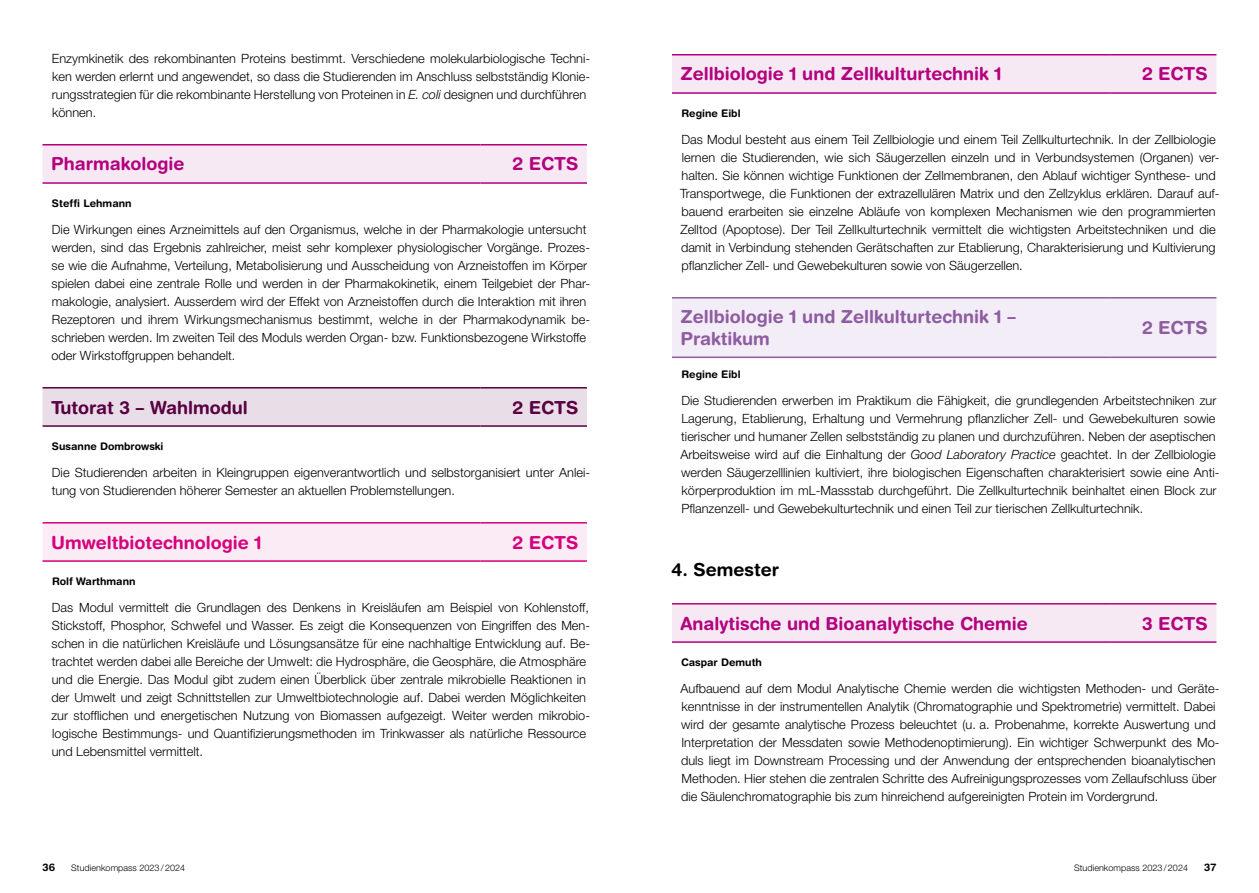
<style>
.page{position:relative;width:1259px;height:893px;background:#fff}
.page>*{position:absolute;margin:0;border:0;box-sizing:border-box;transform-origin:0 0}
.t1{font:700 18px "Helvetica Rounded LT Std";color:#b4007e}
.t2{font:700 18px/21.6px "Helvetica Rounded LT Std";color:#8f5ca0}
.t3{font:700 18px "Helvetica Rounded LT Std";color:#d5007d}
.t4{font:700 18px "Helvetica Rounded LT Std";color:#580041}
.t5{font:700 18px "Helvetica Rounded LT Std";color:#000}
.t6{font:300 12.75px/18px "Helvetica Neue LT Pro";color:#000}
.t7{font:700 10.5px "Helvetica Rounded LT Std";color:#000}
.t8{font:300 9px "Helvetica Neue LT Pro";letter-spacing:.005em;color:#000}
.s1{font-family:"Helvetica Neue LT Std";font-style:italic}
</style>
<div class="page">
<div style="left:43px;top:146px;width:544px;height:36px;background:#f6e9f3"></div>
<hr style="left:43px;top:144px;width:437px;height:2px;background:#b4007e">
<hr style="left:480px;top:144px;width:107px;height:2px;background:#b4007e">
<hr style="left:43px;top:182px;width:437px;height:2px;background:#b4007e">
<hr style="left:480px;top:182px;width:107px;height:2px;background:#b4007e">
<div style="left:43px;top:389px;width:544px;height:36px;background:#e9dee8"></div>
<hr style="left:43px;top:387px;width:437px;height:2px;background:#580041">
<hr style="left:480px;top:387px;width:107px;height:2px;background:#580041">
<hr style="left:43px;top:425px;width:437px;height:2px;background:#580041">
<hr style="left:480px;top:425px;width:107px;height:2px;background:#580041">
<div style="left:43px;top:524px;width:544px;height:36px;background:#fbebf4"></div>
<hr style="left:43px;top:522px;width:437px;height:2px;background:#d5007d">
<hr style="left:480px;top:522px;width:107px;height:2px;background:#d5007d">
<hr style="left:43px;top:560px;width:437px;height:2px;background:#d5007d">
<hr style="left:480px;top:560px;width:107px;height:2px;background:#d5007d">
<div style="left:672px;top:56px;width:544px;height:36px;background:#f6e9f3"></div>
<hr style="left:672px;top:54px;width:438px;height:2px;background:#b4007e">
<hr style="left:1110px;top:54px;width:106px;height:2px;background:#b4007e">
<hr style="left:672px;top:92px;width:438px;height:2px;background:#b4007e">
<hr style="left:1110px;top:92px;width:106px;height:2px;background:#b4007e">
<div style="left:672px;top:299px;width:544px;height:58px;background:#f2edf7"></div>
<hr style="left:672px;top:297px;width:438px;height:2px;background:#8f5ca0">
<hr style="left:1110px;top:297px;width:106px;height:2px;background:#8f5ca0">
<hr style="left:672px;top:357px;width:438px;height:1px;background:#8f5ca0">
<hr style="left:1110px;top:357px;width:106px;height:1px;background:#8f5ca0">
<div style="left:672px;top:605px;width:544px;height:36px;background:#f6e9f3"></div>
<hr style="left:672px;top:603px;width:438px;height:2px;background:#b4007e">
<hr style="left:1110px;top:603px;width:106px;height:2px;background:#b4007e">
<hr style="left:672px;top:641px;width:438px;height:2px;background:#b4007e">
<hr style="left:1110px;top:641px;width:106px;height:2px;background:#b4007e">
<p class="t6" style="left:52px;top:49px;width:540px">Enzymkinetik des rekombinanten Proteins bestimmt. Verschiedene molekularbiologische Techni&shy;ken werden erlernt und angewendet, so dass die Studierenden im Anschluss selbstständig Klonie&shy;rungsstrategien für die rekombinante Herstellung von Proteinen in <span class="s1">E. coli</span> designen und durchführen können.</p>
<h1 class="t1" style="left:51px;top:153px;width:135px">Pharmakologie</h1>
<h1 class="t1" style="left:512px;top:153px;width:67px">2 ECTS</h1>
<p class="t7" style="left:52px;top:197px;width:81px">Steffi Lehmann</p>
<p class="t6" style="left:51px;top:220px;width:540px">Die Wirkungen eines Arzneimittels auf den Organismus, welche in der Pharmakologie untersucht werden, sind das Ergebnis zahlreicher, meist sehr komplexer physiologischer Vorgänge. Prozes&shy;se wie die Aufnahme, Verteilung, Metabolisierung und Ausscheidung von Arzneistoffen im Körper spielen dabei eine zentrale Rolle und werden in der Pharmakokinetik, einem Teilgebiet der Phar&shy;makologie, analysiert. Ausserdem wird der Effekt von Arzneistoffen durch die Interaktion mit ihren Rezeptoren und ihrem Wirkungsmechanismus bestimmt, welche in der Pharmakodynamik be&shy;schrieben werden. Im zweiten Teil des Moduls werden Organ- bzw. Funktionsbezogene Wirkstoffe oder Wirkstoffgruppen behandelt.</p>
<h1 class="t4" style="left:51px;top:396px;width:198px">Tutorat 3 – Wahlmodul</h1>
<h1 class="t4" style="left:512px;top:396px;width:67px">2 ECTS</h1>
<p class="t7" style="left:52px;top:440px;width:113px">Susanne Dombrowski</p>
<p class="t6" style="left:52px;top:463px;width:540px">Die Studierenden arbeiten in Kleingruppen eigenverantwortlich und selbstorganisiert unter Anlei&shy;tung von Studierenden höherer Semester an aktuellen Problemstellungen.</p>
<h1 class="t3" style="left:51px;top:531px;width:212px">Umweltbiotechnologie 1</h1>
<h1 class="t3" style="left:512px;top:531px;width:67px">2 ECTS</h1>
<p class="t7" style="left:52px;top:575px;width:85px">Rolf Warthmann</p>
<p class="t6" style="left:51px;top:598px;width:540px">Das Modul vermittelt die Grundlagen des Denkens in Kreisläufen am Beispiel von Kohlenstoff, Stickstoff, Phosphor, Schwefel und Wasser. Es zeigt die Konsequenzen von Eingriffen des Men&shy;schen in die natürlichen Kreisläufe und Lösungsansätze für eine nachhaltige Entwicklung auf. Be&shy;trachtet werden dabei alle Bereiche der Umwelt: die Hydrosphäre, die Geosphäre, die Atmosphäre und die Energie. Das Modul gibt zudem einen Überblick über zentrale mikrobielle Reaktionen in der Umwelt und zeigt Schnittstellen zur Umweltbiotechnologie auf. Dabei werden Möglichkeiten zur stofflichen und energetischen Nutzung von Biomassen aufgezeigt. Weiter werden mikrobio&shy;logische Bestimmungs- und Quantifizierungsmethoden im Trinkwasser als natürliche Ressource und Lebensmittel vermittelt.</p>
<h1 class="t1" style="left:680px;top:63px;width:323px">Zellbiologie 1 und Zellkulturtechnik 1</h1>
<h1 class="t1" style="left:1142px;top:63px;width:67px">2 ECTS</h1>
<p class="t7" style="left:681px;top:107px;width:61px">Regine Eibl</p>
<p class="t6" style="left:680px;top:130px;width:541px">Das Modul besteht aus einem Teil Zellbiologie und einem Teil Zellkulturtechnik. In der Zellbiologie lernen die Studierenden, wie sich Säugerzellen einzeln und in Verbundsystemen (Organen) ver&shy;halten. Sie können wichtige Funktionen der Zellmembranen, den Ablauf wichtiger Synthese- und Transportwege, die Funktionen der extrazellulären Matrix und den Zellzyklus erklären. Darauf auf&shy;bauend erarbeiten sie einzelne Abläufe von komplexen Mechanismen wie den programmierten Zelltod (Apoptose). Der Teil Zellkulturtechnik vermittelt die wichtigsten Arbeitstechniken und die damit in Verbindung stehenden Gerätschaften zur Etablierung, Charakterisierung und Kultivierung pflanzlicher Zell- und Gewebekulturen sowie von Säugerzellen.</p>
<h1 class="t2" style="left:680px;top:306px;width:337px">Zellbiologie 1 und Zellkulturtechnik 1 –<br>Praktikum</h1>
<h1 class="t2" style="left:1142px;top:317px;width:67px">2 ECTS</h1>
<p class="t7" style="left:681px;top:368px;width:61px">Regine Eibl</p>
<p class="t6" style="left:680px;top:391px;width:540px">Die Studierenden erwerben im Praktikum die Fähigkeit, die grundlegenden Arbeitstechniken zur Lagerung, Etablierung, Erhaltung und Vermehrung pflanzlicher Zell- und Gewebekulturen sowie tierischer und humaner Zellen selbstständig zu planen und durchzuführen. Neben der aseptischen Arbeitsweise wird auf die Einhaltung der <span class="s1">Good Laboratory Practice</span> geachtet. In der Zellbiologie werden Säugerzelllinien kultiviert, ihre biologischen Eigenschaften charakterisiert sowie eine Anti&shy;körperproduktion im mL-Massstab durchgeführt. Die Zellkulturtechnik beinhaltet einen Block zur Pflanzenzell- und Gewebekulturtechnik und einen Teil zur tierischen Zellkulturtechnik.</p>
<h1 class="t5" style="left:671px;top:559px;width:109px">4. Semester</h1>
<h1 class="t1" style="left:680px;top:612px;width:349px">Analytische und Bioanalytische Chemie</h1>
<h1 class="t1" style="left:1142px;top:612px;width:67px">3 ECTS</h1>
<p class="t7" style="left:681px;top:656px;width:82px">Caspar Demuth</p>
<p class="t6" style="left:680px;top:679px;width:540px">Aufbauend auf dem Modul Analytische Chemie werden die wichtigsten Methoden- und Geräte&shy;kenntnisse in der instrumentellen Analytik (Chromatographie und Spektrometrie) vermittelt. Dabei wird der gesamte analytische Prozess beleuchtet (u. a. Probenahme, korrekte Auswertung und Interpretation der Messdaten sowie Methodenoptimierung). Ein wichtiger Schwerpunkt des Mo&shy;duls liegt im Downstream Processing und der Anwendung der entsprechenden bioanalytischen Methoden. Hier stehen die zentralen Schritte des Aufreinigungsprozesses vom Zellaufschluss über die Säulenchromatographie bis zum hinreichend aufgereinigten Protein im Vordergrund.</p>
<p class="t7" style="left:43px;top:861px;width:14px">36</p>
<p class="t8" style="left:71px;top:862px;width:115px">Studienkompass 2023/2024</p>
<p class="t8" style="left:1074px;top:862px;width:115px">Studienkompass 2023/2024</p>
<p class="t7" style="left:1204px;top:861px;width:14px">37</p>
</div>
